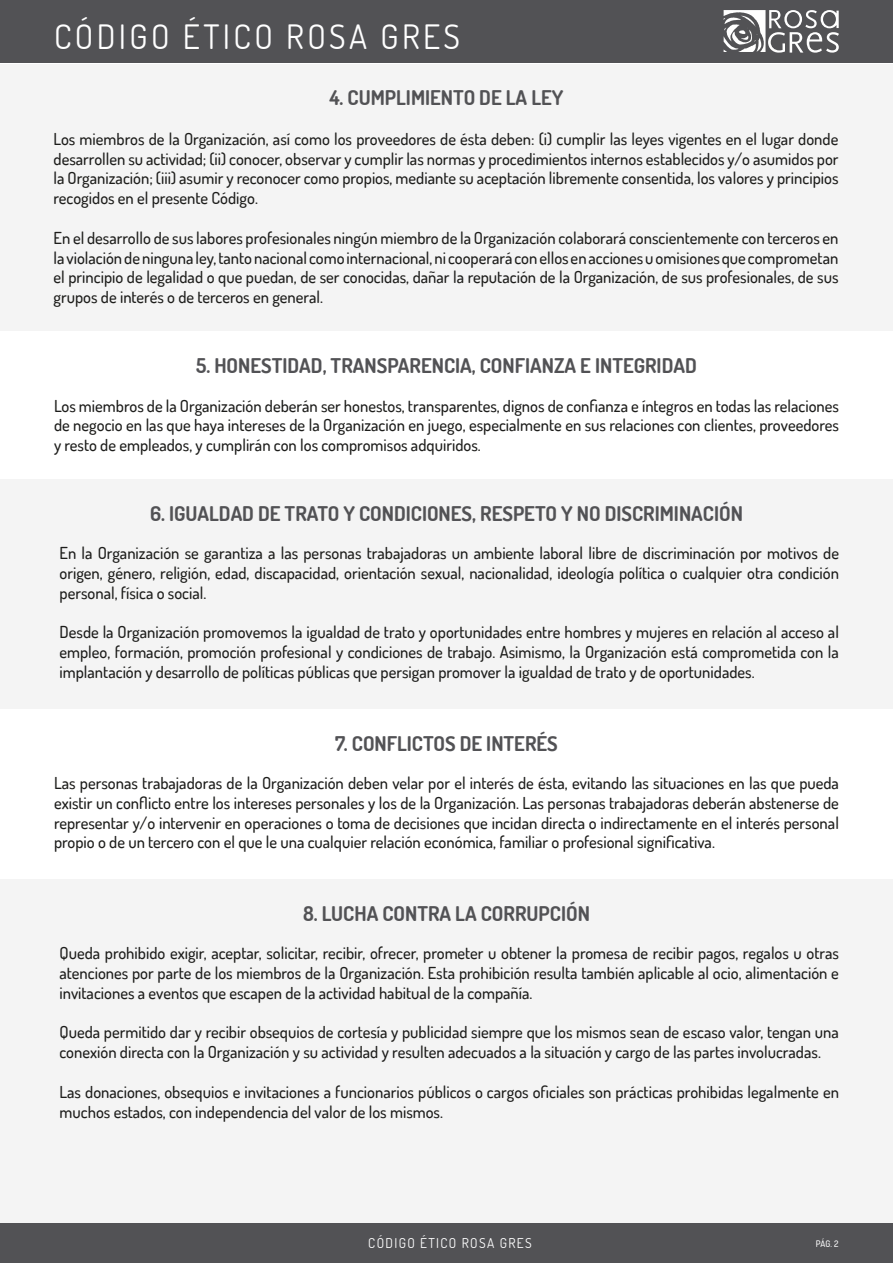
<style>
.page{position:relative;width:893px;height:1263px;background:#fff}
.page>*{position:absolute;margin:0;border:0;box-sizing:border-box;transform-origin:0 0}
.t1{font:33.45px "Dosis";letter-spacing:.1em;color:#fff}
.t2{font:700 20.25px "Dosis";color:#525255}
.t3{font:500 16.5px/19.8px "Dosis";color:#1d1d1b;text-align:justify}
.t4{font:13.5px "Dosis";letter-spacing:.1em;color:#fff}
.t5{font:500 9px "Dosis";color:#fff}
</style>
<div class="page">
<div style="left:0;top:1222px;width:893px;height:41px;background:#525255"></div>
<div style="left:0;top:64px;width:893px;height:266px;background:#f4f4f4"></div>
<div style="left:0;top:479px;width:893px;height:230px;background:#f4f4f4"></div>
<div style="left:0;top:879px;width:893px;height:343px;background:#f4f4f4"></div>
<div style="left:0;top:0;width:893px;height:63px;background:#525255"></div>
<svg style="left:724px;top:10px;width:115px;height:43px"></svg>
<p class="t1" style="left:54px;top:14px;width:408px">CÓDIGO ÉTICO ROSA GRES</p>
<p class="t2" style="left:329px;top:84px;width:236px">4. CUMPLIMIENTO DE LA LEY</p>
<p class="t3" style="left:54px;top:128px;width:787px">Los miembros de la Organización, así como los proveedores de ésta deben: (i) cumplir las leyes vigentes en el lugar donde desarrollen su actividad; (ii) conocer, observar y cumplir las normas y procedimientos internos establecidos y/o asumidos por la Organización; (iii) asumir y reconocer como propios, mediante su aceptación libremente consentida, los valores y principios recogidos en el presente Código.</p>
<p class="t3" style="left:54px;top:227px;width:786px">En el desarrollo de sus labores profesionales ningún miembro de la Organización colaborará conscientemente con terceros en la violación de ninguna ley, tanto nacional como internacional, ni cooperará con ellos en acciones u omisiones que comprometan el principio de legalidad o que puedan, de ser conocidas, dañar la reputación de la Organización, de sus profesionales, de sus grupos de interés o de terceros en general.</p>
<p class="t2" style="left:196px;top:353px;width:502px">5. HONESTIDAD, TRANSPARENCIA, CONFIANZA E INTEGRIDAD</p>
<p class="t3" style="left:54px;top:395px;width:786px">Los miembros de la Organización deberán ser honestos, transparentes, dignos de confianza e íntegros en todas las relaciones de negocio en las que haya intereses de la Organización en juego, especialmente en sus relaciones con clientes, proveedores y resto de empleados, y cumplirán con los compromisos adquiridos.</p>
<p class="t2" style="left:150px;top:500px;width:594px">6. IGUALDAD DE TRATO Y CONDICIONES, RESPETO Y NO DISCRIMINACIÓN</p>
<p class="t3" style="left:60px;top:543px;width:781px">En la Organización se garantiza a las personas trabajadoras un ambiente laboral libre de discriminación por motivos de origen, género, religión, edad, discapacidad, orientación sexual, nacionalidad, ideología política o cualquier otra condición personal, física o social.</p>
<p class="t3" style="left:60px;top:622px;width:781px">Desde la Organización promovemos la igualdad de trato y oportunidades entre hombres y mujeres en relación al acceso al empleo, formación, promoción profesional y condiciones de trabajo. Asimismo, la Organización está comprometida con la implantación y desarrollo de políticas públicas que persigan promover la igualdad de trato y de oportunidades.</p>
<p class="t2" style="left:335px;top:730px;width:224px">7. CONFLICTOS DE INTERÉS</p>
<p class="t3" style="left:54px;top:773px;width:786px">Las personas trabajadoras de la Organización deben velar por el interés de ésta, evitando las situaciones en las que pueda existir un conflicto entre los intereses personales y los de la Organización. Las personas trabajadoras deberán abstenerse de representar y/o intervenir en operaciones o toma de decisiones que incidan directa o indirectamente en el interés personal propio o de un tercero con el que le una cualquier relación económica, familiar o profesional significativa.</p>
<p class="t2" style="left:303px;top:900px;width:288px">8. LUCHA CONTRA LA CORRUPCIÓN</p>
<p class="t3" style="left:60px;top:943px;width:781px">Queda prohibido exigir, aceptar, solicitar, recibir, ofrecer, prometer u obtener la promesa de recibir pagos, regalos u otras atenciones por parte de los miembros de la Organización. Esta prohibición resulta también aplicable al ocio, alimentación e invitaciones a eventos que escapen de la actividad habitual de la compañía.</p>
<p class="t3" style="left:60px;top:1022px;width:781px">Queda permitido dar y recibir obsequios de cortesía y publicidad siempre que los mismos sean de escaso valor, tengan una conexión directa con la Organización y su actividad y resulten adecuados a la situación y cargo de las partes involucradas.</p>
<p class="t3" style="left:60px;top:1081px;width:781px">Las donaciones, obsequios e invitaciones a funcionarios públicos o cargos oficiales son prácticas prohibidas legalmente en muchos estados, con independencia del valor de los mismos.</p>
<p class="t4" style="left:368px;top:1234px;width:165px">CÓDIGO ÉTICO ROSA GRES</p>
<p class="t5" style="left:816px;top:1238px;width:24px">PÁG. 2</p>
</div>
